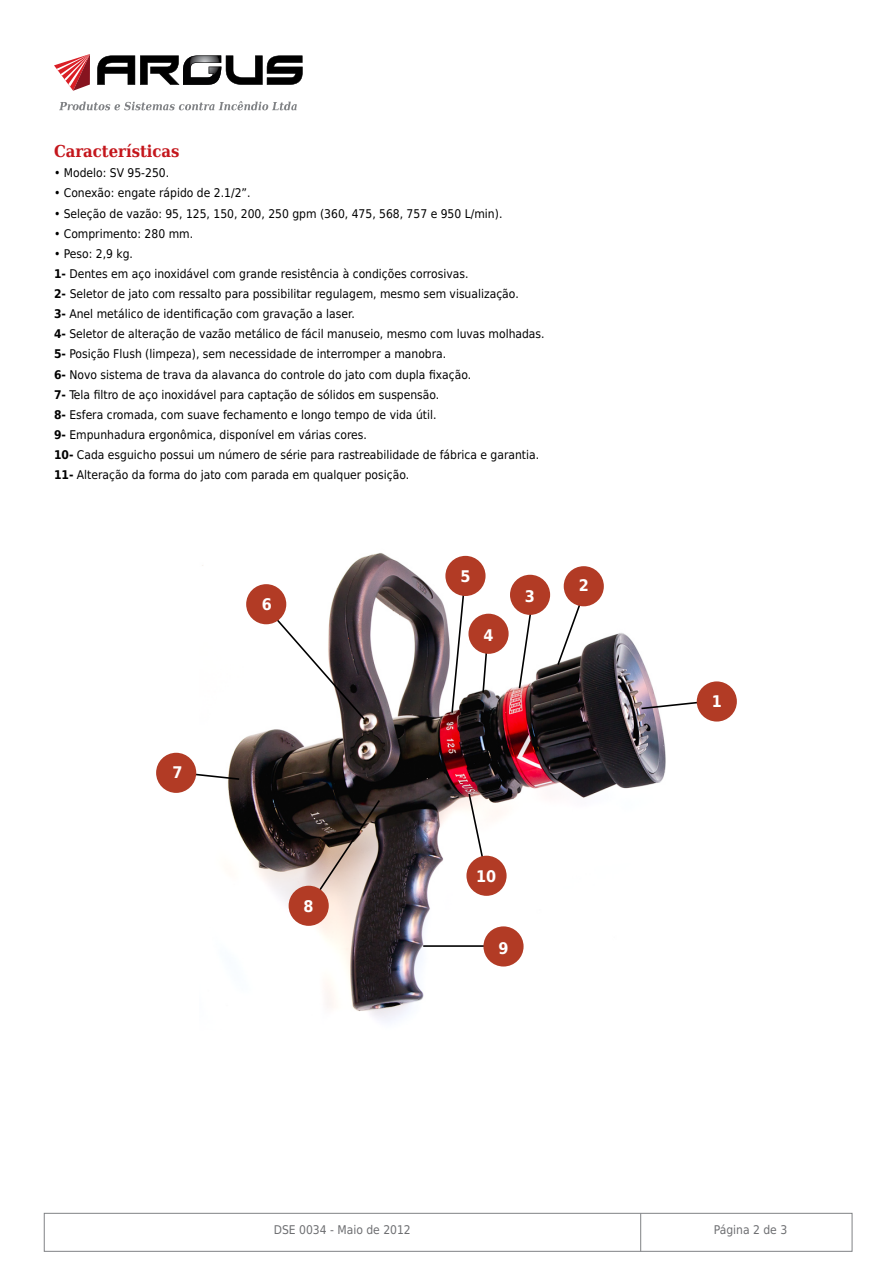
<style>
.page{position:relative;width:893px;height:1263px;background:#fff}
.page>*{position:absolute;margin:0;border:0;box-sizing:border-box;transform-origin:0 0}
.t1{font:700 16.5px "DejaVu Serif Condensed";color:#c4161c}
.t2{font:700 16.05px "DejaVu Sans Condensed";color:#fff}
.t3{font:12px/20.1px "DejaVu Sans Condensed";color:#000}
.t4{font:12px "DejaVu Sans Condensed";color:#6d6e71}
.s1{font-weight:700}
</style>
<div class="page">
<div style="left:44px;top:1213px;width:808px;height:39px;border:1px solid #808285"></div>
<hr style="left:640px;top:1213px;width:1px;height:38px;background:#808285">
<svg style="left:54px;top:54px;width:36px;height:37px"></svg>
<svg style="left:97px;top:55px;width:206px;height:30px"></svg>
<svg style="left:59px;top:101px;width:238px;height:9px"></svg>
<img style="left:202px;top:553px;width:497px;height:468px">
<svg style="left:556px;top:585px;width:32px;height:82px"></svg>
<svg style="left:640px;top:698px;width:59px;height:12px"></svg>
<svg style="left:467px;top:792px;width:21px;height:76px"></svg>
<hr style="left:423px;top:945px;width:81px;height:2px;background:#000">
<svg style="left:308px;top:798px;width:74px;height:109px"></svg>
<svg style="left:195px;top:771px;width:46px;height:10px"></svg>
<svg style="left:262px;top:603px;width:105px;height:118px"></svg>
<svg style="left:518px;top:611px;width:16px;height:79px"></svg>
<svg style="left:481px;top:653px;width:8px;height:41px"></svg>
<svg style="left:450px;top:590px;width:16px;height:124px"></svg>
<div style="left:466px;top:856px;width:41px;height:40px;background:#b23b25;border-radius:50%"></div>
<div style="left:483px;top:926px;width:41px;height:40px;background:#b23b25;border-radius:50%"></div>
<div style="left:289px;top:886px;width:40px;height:40px;background:#b23b25;border-radius:50%"></div>
<div style="left:564px;top:566px;width:40px;height:40px;background:#b23b25;border-radius:50%"></div>
<div style="left:510px;top:575px;width:40px;height:40px;background:#b23b25;border-radius:50%"></div>
<div style="left:468px;top:614px;width:41px;height:40px;background:#b23b25;border-radius:50%"></div>
<div style="left:445px;top:556px;width:41px;height:40px;background:#b23b25;border-radius:50%"></div>
<div style="left:246px;top:584px;width:40px;height:40px;background:#b23b25;border-radius:50%"></div>
<div style="left:156px;top:753px;width:40px;height:40px;background:#b23b25;border-radius:50%"></div>
<div style="left:697px;top:681px;width:40px;height:40px;background:#b23b25;border-radius:50%"></div>
<h1 class="t1" style="left:54px;top:137px;width:127px">Características</h1>
<p class="t3" style="left:54px;top:163px;width:117px">• Modelo: SV 95-250.</p>
<p class="t3" style="left:54px;top:183px;width:198px">• Conexão: engate rápido de 2.1/2”.</p>
<p class="t3" style="left:54px;top:203px;width:450px">• Seleção de vazão: 95, 125, 150, 200, 250 gpm (360, 475, 568, 757 e 950 L/min).</p>
<p class="t3" style="left:54px;top:223px;width:141px">• Comprimento: 280 mm.</p>
<p class="t3" style="left:54px;top:243px;width:492px">• Peso: 2,9 kg.<br><span class="s1">1-</span> Dentes em aço inoxidável com grande resistência à condições corrosivas.<br><span class="s1">2-</span> Seletor de jato com ressalto para possibilitar regulagem, mesmo sem visualização.<br><span class="s1">3-</span> Anel metálico de identificação com gravação a laser.<br><span class="s1">4-</span> Seletor de alteração de vazão metálico de fácil manuseio, mesmo com luvas molhadas.<br><span class="s1">5-</span> Posição Flush (limpeza), sem necessidade de interromper a manobra.<br><span class="s1">6-</span> Novo sistema de trava da alavanca do controle do jato com dupla fixação.<br><span class="s1">7-</span> Tela filtro de aço inoxidável para captação de sólidos em suspensão.<br><span class="s1">8-</span> Esfera cromada, com suave fechamento e longo tempo de vida útil.<br><span class="s1">9-</span> Empunhadura ergonômica, disponível em várias cores.<br><span class="s1">10-</span> Cada esguicho possui um número de série para rastreabilidade de fábrica e garantia.<br><span class="s1">11-</span> Alteração da forma do jato com parada em qualquer posição.</p>
<h2 class="t2" style="left:262px;top:591px;width:12px">6</h2>
<h2 class="t2" style="left:461px;top:563px;width:12px">5</h2>
<h2 class="t2" style="left:483px;top:622px;width:12px">4</h2>
<h2 class="t2" style="left:525px;top:583px;width:12px">3</h2>
<h2 class="t2" style="left:579px;top:573px;width:12px">2</h2>
<h2 class="t2" style="left:172px;top:759px;width:12px">7</h2>
<h2 class="t2" style="left:304px;top:893px;width:12px">8</h2>
<h2 class="t2" style="left:476px;top:863px;width:22px">10</h2>
<h2 class="t2" style="left:498px;top:935px;width:12px">9</h2>
<h2 class="t2" style="left:712px;top:688px;width:12px">1</h2>
<p class="t4" style="left:274px;top:1220px;width:138px">DSE 0034 - Maio de 2012</p>
<p class="t4" style="left:714px;top:1220px;width:75px">Página 2 de 3</p>
</div>
